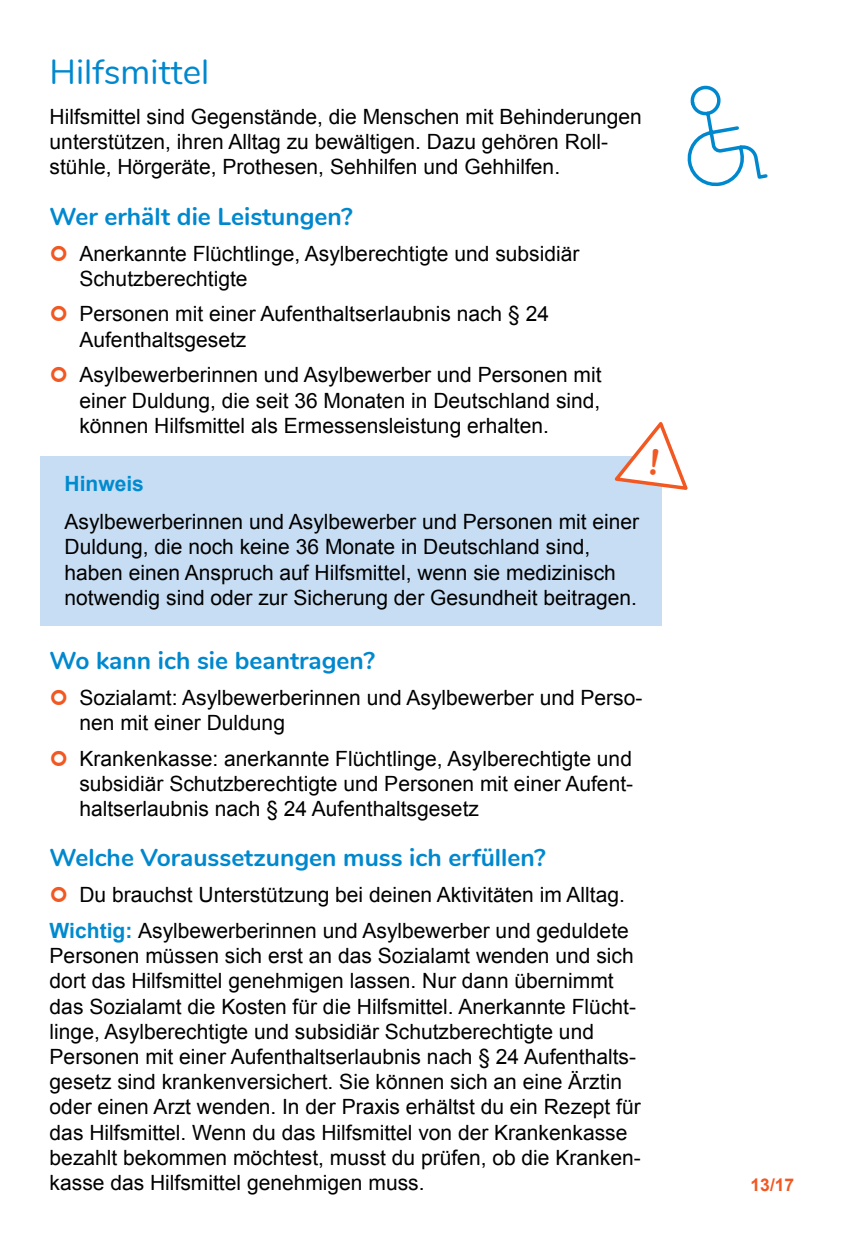
<style>
.page{position:relative;width:844px;height:1241px;background:#fff}
.page>*{position:absolute;margin:0;border:0;box-sizing:border-box;transform-origin:0 0}
.t1{font:35px "Nunito";color:#0088ce}
.t2{font:700 24.5px "Nunito";color:#0088ce}
.p_INFO_HINWEIS_NEW{font:21px/25.2px "Arial";color:#000}
.p_INFO_HINWEIS_Überschrift_NEW{font:700 21px "Arial";color:#008acf}
.t3{font:700 17.5px "Arial";color:#f15822}
.s1{font-weight:700;color:#008acf}
</style>
<div class="page">
<div style="left:40px;top:456px;width:621px;height:56px;background:#c7ddf3"></div>
<div style="left:40px;top:504px;width:621px;height:121px;background:#c7ddf3"></div>
<svg style="left:687px;top:86px;width:81px;height:100px"></svg>
<svg style="left:614px;top:422px;width:74px;height:70px"></svg>
<h2 class="t1" style="left:50px;top:46px;width:161px">Hilfsmittel</h2>
<p class="p_INFO_HINWEIS_NEW" style="left:50px;top:104px;width:593px">Hilfsmittel sind Gegenstände, die Menschen mit Behinderungen unterstützen, ihren Alltag zu bewältigen. Dazu gehören Roll&shy;stühle, Hörgeräte, Prothesen, Sehhilfen und Gehhilfen.</p>
<h3 class="t2" style="left:50px;top:198px;width:305px">Wer erhält die Leistungen?</h3>
<p class="p_INFO_HINWEIS_NEW" style="left:79px;top:241px;width:501px">Anerkannte Flüchtlinge, Asylberechtigte und subsidiär<br>Schutzberechtigte</p>
<p class="p_INFO_HINWEIS_NEW" style="left:79px;top:301px;width:471px">Personen mit einer Aufenthaltserlaubnis nach § 24<br>Aufenthaltsgesetz</p>
<p class="p_INFO_HINWEIS_NEW" style="left:79px;top:362px;width:523px;text-align:justify">Asylbewerberinnen und Asylbewerber und Personen mit einer Duldung, die seit 36 Monaten in Deutschland sind, können Hilfsmittel als Ermessensleistung erhalten.</p>
<h3 class="p_INFO_HINWEIS_Überschrift_NEW" style="left:64px;top:470px;width:81px">Hinweis</h3>
<p class="p_INFO_HINWEIS_NEW" style="left:64px;top:509px;width:576px">Asylbewerberinnen und Asylbewerber und Personen mit einer Duldung, die noch keine 36 Monate in Deutschland sind, haben einen Anspruch auf Hilfsmittel, wenn sie medizinisch notwendig sind oder zur Sicherung der Gesundheit beitragen.</p>
<h3 class="t2" style="left:50px;top:642px;width:327px">Wo kann ich sie beantragen?</h3>
<p class="p_INFO_HINWEIS_NEW" style="left:79px;top:684px;width:564px">Sozialamt: Asylbewerberinnen und Asylbewerber und Perso&shy;nen mit einer Duldung</p>
<p class="p_INFO_HINWEIS_NEW" style="left:79px;top:745px;width:555px;text-align:justify">Krankenkasse: anerkannte Flüchtlinge, Asylberechtigte und subsidiär Schutzberechtigte und Personen mit einer Aufent&shy;haltserlaubnis nach § 24 Aufenthaltsgesetz</p>
<h3 class="t2" style="left:50px;top:839px;width:497px">Welche Voraussetzungen muss ich erfüllen?</h3>
<p class="p_INFO_HINWEIS_NEW" style="left:79px;top:882px;width:547px">Du brauchst Unterstützung bei deinen Aktivitäten im Alltag.</p>
<p class="p_INFO_HINWEIS_NEW" style="left:50px;top:918px;width:592px"><span class="s1">Wichtig:</span> Asylbewerberinnen und Asylbewerber und geduldete Personen müssen sich erst an das Sozialamt wenden und sich dort das Hilfsmittel genehmigen lassen. Nur dann übernimmt das Sozialamt die Kosten für die Hilfsmittel. Anerkannte Flücht&shy;linge, Asylberechtigte und subsidiär Schutzberechtigte und Personen mit einer Aufenthaltserlaubnis nach § 24 Aufenthalts&shy;gesetz sind krankenversichert. Sie können sich an eine Ärztin oder einen Arzt wenden. In der Praxis erhältst du ein Rezept für das Hilfsmittel. Wenn du das Hilfsmittel von der Krankenkasse bezahlt bekommen möchtest, musst du prüfen, ob die Kranken&shy;kasse das Hilfsmittel genehmigen muss.</p>
<p class="t3" style="left:750px;top:1173px;width:45px">13/17</p>
</div>
